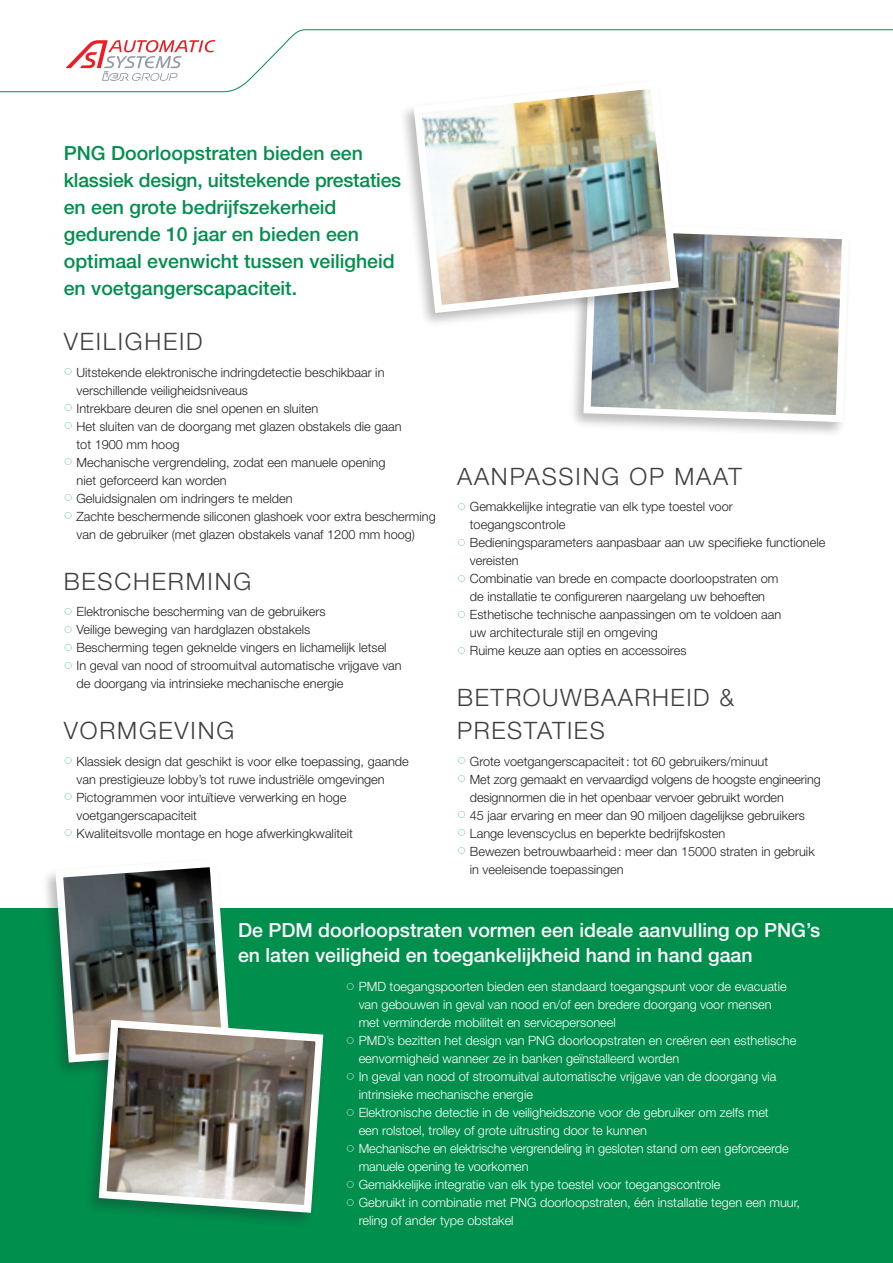
<style>
.page{position:relative;width:893px;height:1263px;background:#fff}
.page>*{position:absolute;margin:0;border:0;box-sizing:border-box;transform-origin:0 0}
.t1{font:300 24px/33px "Helvetica Neue LT Std";letter-spacing:.075em;color:#3e3e3f}
.t2{font:500 19.5px/27px "Helvetica Neue LT Std";color:#008f4d}
.t3{font:500 19.5px/25.5px "Helvetica Neue LT Std";color:#fff}
.t4{font:300 12.75px/18px "Helvetica Neue LT Std";color:#231f20}
.t5{font:300 12.75px/18px "Helvetica Neue LT Std";color:#fff}
</style>
<div class="page">
<div style="left:0;top:909px;width:893px;height:354px;background:#008f4d"></div>
<svg style="left:0;top:29px;width:893px;height:63px"></svg>
<svg style="left:66px;top:40px;width:149px;height:41px"></svg>
<div style="left:40px;top:856px;width:193px;height:221px;background:#231f20;opacity:.3"></div>
<svg style="left:51px;top:856px;width:268px;height:350px"></svg>
<svg style="left:95px;top:1016px;width:229px;height:201px;background:#7c8778"></svg>
<div style="left:568px;top:220px;width:284px;height:218px;background:#231f20;opacity:.3"></div>
<img style="left:580px;top:220px;width:272px;height:206px">
<div style="left:399px;top:78px;width:283px;height:250px;background:#231f20;opacity:.3"></div>
<img style="left:409px;top:77px;width:274px;height:240px">
<h2 class="t2" style="left:64px;top:140px;width:339px">PNG Doorloopstraten bieden een klassiek design, uitstekende prestaties en een grote bedrijfszekerheid gedurende 10 jaar en bieden een optimaal evenwicht tussen veiligheid en voetgangerscapaciteit.</h2>
<h1 class="t1" style="left:64px;top:325px;width:140px">VEILIGHEID</h1>
<p class="t4" style="left:77px;top:363px;width:361px">Uitstekende elektronische indringdetectie beschikbaar in verschillende veiligheidsniveaus<br>Intrekbare deuren die snel openen en sluiten<br>Het sluiten van de doorgang met glazen obstakels die gaan<br>tot 1900 mm hoog<br>Mechanische vergrendeling, zodat een manuele opening<br>niet geforceerd kan worden<br>Geluidsignalen om indringers te melden<br>Zachte beschermende siliconen glashoek voor extra bescherming van de gebruiker (met glazen obstakels vanaf 1200 mm hoog)</p>
<h1 class="t1" style="left:64px;top:564px;width:189px">BESCHERMING</h1>
<p class="t4" style="left:77px;top:602px;width:327px">Elektronische bescherming van de gebruikers<br>Veilige beweging van hardglazen obstakels<br>Bescherming tegen geknelde vingers en lichamelijk letsel<br>In geval van nood of stroomuitval automatische vrijgave van de doorgang via intrinsieke mechanische energie</p>
<h1 class="t1" style="left:64px;top:714px;width:172px">VORMGEVING</h1>
<p class="t4" style="left:77px;top:752px;width:334px">Klassiek design dat geschikt is voor elke toepassing, gaande van prestigieuze lobby’s tot ruwe industriële omgevingen Pictogrammen voor intuïtieve verwerking en hoge voetgangerscapaciteit<br>Kwaliteitsvolle montage en hoge afwerkingkwaliteit</p>
<h1 class="t1" style="left:457px;top:459px;width:286px">AANPASSING OP MAAT</h1>
<p class="t4" style="left:470px;top:498px;width:357px">Gemakkelijke integratie van elk type toestel voor toegangscontrole<br>Bedieningsparameters aanpasbaar aan uw specifieke functionele vereisten<br>Combinatie van brede en compacte doorloopstraten om<br>de installatie te configureren naargelang uw behoeften Esthetische technische aanpassingen om te voldoen aan<br>uw architecturale stijl en omgeving<br>Ruime keuze aan opties en accessoires</p>
<h1 class="t1" style="left:457px;top:681px;width:279px">BETROUWBAARHEID &amp;<br>PRESTATIES</h1>
<p class="t4" style="left:470px;top:752px;width:352px">Grote voetgangerscapaciteit: tot 60 gebruikers/minuut<br>Met zorg gemaakt en vervaardigd volgens de hoogste engineering designnormen die in het openbaar vervoer gebruikt worden<br>45 jaar ervaring en meer dan 90 miljoen dagelijkse gebruikers Lange levenscyclus en beperkte bedrijfskosten<br>Bewezen betrouwbaarheid: meer dan 15000 straten in gebruik in veeleisende toepassingen</p>
<h2 class="t3" style="left:238px;top:917px;width:583px">De PDM doorloopstraten vormen een ideale aanvulling op PNG’s en laten veiligheid en toegankelijkheid hand in hand gaan</h2>
<p class="t5" style="left:359px;top:978px;width:443px">PMD toegangspoorten bieden een standaard toegangspunt voor de evacuatie van gebouwen in geval van nood en/of een bredere doorgang voor mensen<br>met verminderde mobiliteit en servicepersoneel<br>PMD’s bezitten het design van PNG doorloopstraten en creëren een esthetische eenvormigheid wanneer ze in banken geïnstalleerd worden<br>In geval van nood of stroomuitval automatische vrijgave van de doorgang via intrinsieke mechanische energie<br>Elektronische detectie in de veiligheidszone voor de gebruiker om zelfs met<br>een rolstoel, trolley of grote uitrusting door te kunnen<br>Mechanische en elektrische vergrendeling in gesloten stand om een geforceerde manuele opening te voorkomen<br>Gemakkelijke integratie van elk type toestel voor toegangscontrole<br>Gebruikt in combinatie met PNG doorloopstraten, één installatie tegen een muur, reling of ander type obstakel</p>
</div>
